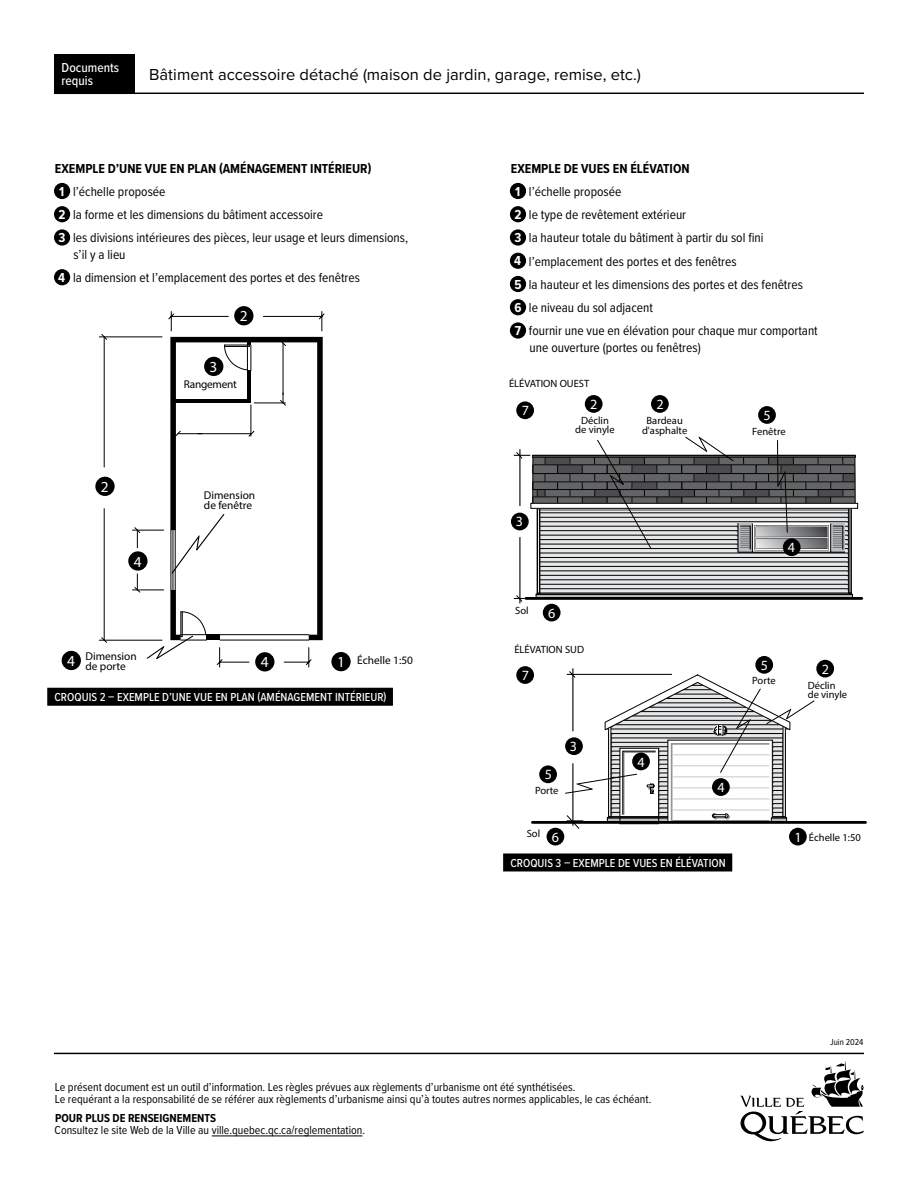
<style>
.page{position:relative;width:918px;height:1188px;background:#fff}
.page>*{position:absolute;margin:0;border:0;box-sizing:border-box;transform-origin:0 0}
.t1{font:16.5px "Proxima Nova";color:#000}
.t2{font:700 15.3px "Helvetica";color:#fff}
.t3{font:700 14.1px "Helvetica";color:#fff}
.t4{font:13.5px/23.2px "Proxima Nova Cond";color:#000}
.t5{font:500 13.5px/13.5px "Proxima Nova Cond";color:#fff}
.t6{font:12px/12px "Proxima Nova Cond";color:#000}
.t7{font:500 12px "Proxima Nova Cond";color:#fff}
.t8{font:700 12px "Proxima Nova Cond";color:#000}
.t9{font:700 11.25px/10.2px "Helvetica";color:#000}
.t10{font:700 11.25px "Helvetica";letter-spacing:-.025em;color:#000}
.t11{font:700 10.5px/9.4px "Helvetica";color:#000;text-align:center}
.t12{font:9px "Proxima Nova Cond";color:#000}
.s1{font-weight:700}
.s2{font-weight:700;color:#fff}
</style>
<div class="page">
<svg style="left:740px;top:1061px;width:124px;height:80px"></svg>
<hr style="left:54px;top:1053px;width:810px;height:1px;background:#000">
<div style="left:54px;top:54px;width:81px;height:39px;background:#000"></div>
<hr style="left:54px;top:93px;width:810px;height:1px;background:#000">
<hr style="left:212px;top:1136px;width:150px;height:1px;background:#000">
<div style="left:47px;top:688px;width:346px;height:18px;background:#000"></div>
<div style="left:54px;top:183px;width:16px;height:16px;background:#000;border-radius:50%"></div>
<div style="left:54px;top:206px;width:16px;height:16px;background:#000;border-radius:50%"></div>
<div style="left:54px;top:229px;width:16px;height:17px;background:#000;border-radius:50%"></div>
<div style="left:54px;top:269px;width:16px;height:16px;background:#000;border-radius:50%"></div>
<div style="left:503px;top:853px;width:229px;height:18px;background:#000"></div>
<div style="left:510px;top:183px;width:16px;height:16px;background:#000;border-radius:50%"></div>
<div style="left:510px;top:206px;width:16px;height:16px;background:#000;border-radius:50%"></div>
<div style="left:510px;top:229px;width:16px;height:17px;background:#000;border-radius:50%"></div>
<div style="left:510px;top:253px;width:16px;height:16px;background:#000;border-radius:50%"></div>
<div style="left:510px;top:276px;width:16px;height:16px;background:#000;border-radius:50%"></div>
<div style="left:510px;top:299px;width:16px;height:16px;background:#000;border-radius:50%"></div>
<div style="left:510px;top:322px;width:16px;height:17px;background:#000;border-radius:50%"></div>
<svg style="left:168px;top:311px;width:157px;height:20px"></svg>
<div style="left:331px;top:652px;width:20px;height:19px;background:#000;border-radius:50%"></div>
<svg style="left:170px;top:337px;width:153px;height:303px"></svg>
<hr style="left:175px;top:399px;width:76px;height:4px;background:#000">
<hr style="left:247px;top:370px;width:4px;height:33px;background:#000">
<svg style="left:224px;top:339px;width:28px;height:32px"></svg>
<hr style="left:99px;top:640px;width:63px;height:1px;background:#000">
<hr style="left:99px;top:337px;width:63px;height:1px;background:#000">
<hr style="left:104px;top:509px;width:1px;height:131px;background:#000">
<hr style="left:104px;top:337px;width:1px;height:130px;background:#000">
<svg style="left:101px;top:637px;width:6px;height:6px"></svg>
<svg style="left:101px;top:334px;width:6px;height:6px"></svg>
<hr style="left:132px;top:590px;width:32px;height:1px;background:#000">
<hr style="left:132px;top:530px;width:32px;height:1px;background:#000">
<hr style="left:254px;top:403px;width:31px;height:1px;background:#000">
<hr style="left:283px;top:343px;width:1px;height:52px;background:#000">
<svg style="left:280px;top:393px;width:6px;height:13px"></svg>
<svg style="left:280px;top:340px;width:6px;height:6px"></svg>
<hr style="left:251px;top:405px;width:1px;height:31px;background:#000">
<hr style="left:198px;top:433px;width:53px;height:1px;background:#000">
<svg style="left:175px;top:430px;width:27px;height:7px"></svg>
<svg style="left:248px;top:430px;width:7px;height:7px"></svg>
<svg style="left:134px;top:513px;width:178px;height:155px"></svg>
<div style="left:62px;top:651px;width:19px;height:19px;background:#000;border-radius:50%"></div>
<div style="left:255px;top:652px;width:19px;height:19px;background:#000;border-radius:50%"></div>
<div style="left:128px;top:551px;width:20px;height:20px;background:#000;border-radius:50%"></div>
<div style="left:95px;top:477px;width:20px;height:19px;background:#000;border-radius:50%"></div>
<div style="left:234px;top:306px;width:19px;height:19px;background:#000;border-radius:50%"></div>
<div style="left:204px;top:357px;width:19px;height:19px;background:#000;border-radius:50%"></div>
<div style="left:843px;top:474px;width:12px;height:8px;background:#4d4d4f"></div>
<div style="left:532px;top:455px;width:324px;height:3px;border:1px solid #000"></div>
<div style="left:531px;top:503px;width:327px;height:6px;border:1px solid #000"></div>
<hr style="left:533px;top:464px;width:322px;height:1px;background:#000">
<hr style="left:532px;top:473px;width:323px;height:1px;background:#000">
<hr style="left:532px;top:482px;width:323px;height:1px;background:#000">
<hr style="left:532px;top:489px;width:323px;height:1px;background:#000">
<hr style="left:533px;top:497px;width:322px;height:1px;background:#000">
<hr style="left:526px;top:597px;width:336px;height:3px;background:#000">
<hr style="left:532px;top:821px;width:334px;height:3px;background:#000">
<div style="left:789px;top:828px;width:18px;height:17px;background:#000;border-radius:50%"></div>
<div style="left:547px;top:828px;width:17px;height:17px;background:#000;border-radius:50%"></div>
<div style="left:543px;top:604px;width:18px;height:17px;background:#000;border-radius:50%"></div>
<div style="left:816px;top:660px;width:18px;height:18px;background:#000;border-radius:50%"></div>
<div style="left:585px;top:395px;width:18px;height:18px;background:#000;border-radius:50%"></div>
<div style="left:516px;top:401px;width:18px;height:18px;background:#000;border-radius:50%"></div>
<div style="left:516px;top:666px;width:18px;height:18px;background:#000;border-radius:50%"></div>
<div style="left:511px;top:513px;width:18px;height:17px;background:#000;border-radius:50%"></div>
<div style="left:758px;top:406px;width:18px;height:18px;background:#000;border-radius:50%"></div>
<div style="left:755px;top:656px;width:18px;height:18px;background:#000;border-radius:50%"></div>
<div style="left:539px;top:765px;width:18px;height:18px;background:#000;border-radius:50%"></div>
<div style="left:651px;top:395px;width:18px;height:18px;background:#000;border-radius:50%"></div>
<svg style="left:514px;top:436px;width:339px;height:167px"></svg>
<hr style="left:573px;top:668px;width:1px;height:63px;background:#000">
<svg style="left:564px;top:670px;width:251px;height:160px"></svg>
<p class="t5" style="left:62px;top:60px;width:59px">Documents requis</p>
<p class="t1" style="left:149px;top:62px;width:493px">Bâtiment accessoire détaché (maison de jardin, garage, remise, etc.)</p>
<p class="t4" style="left:55px;top:156px;width:355px"><span class="s1">EXEMPLE D’UNE VUE EN PLAN (AMÉNAGEMENT INTÉRIEUR)<br></span><span class="s2">1</span> l’échelle proposée<br><span class="s2">2</span> la forme et les dimensions du bâtiment accessoire<br><span class="s2">3</span> les divisions intérieures des pièces, leur usage et leurs dimensions,</p>
<p class="t4" style="left:58px;top:242px;width:303px;text-indent:15px">s’il y a lieu<br><span class="s2">4</span> la dimension et l’emplacement des portes et des fenêtres</p>
<p class="t2" style="left:210px;top:357px;width:9px">3</p>
<p class="t2" style="left:240px;top:307px;width:9px">2</p>
<p class="t10" style="left:184px;top:377px;width:54px">Rangement</p>
<p class="t2" style="left:101px;top:477px;width:9px">2</p>
<p class="t2" style="left:134px;top:552px;width:9px">4</p>
<p class="t9" style="left:204px;top:490px;width:53px">Dimension de fenêtre</p>
<p class="t9" style="left:86px;top:651px;width:53px">Dimension de porte</p>
<p class="t2" style="left:337px;top:653px;width:9px">1</p>
<p class="t2" style="left:67px;top:651px;width:9px">4</p>
<p class="t2" style="left:261px;top:653px;width:9px">4</p>
<p class="t9" style="left:357px;top:655px;width:57px">Échelle 1:50</p>
<p class="t7" style="left:54px;top:689px;width:334px">CROQUIS 2 – EXEMPLE D’UNE VUE EN PLAN (AMÉNAGEMENT INTÉRIEUR)</p>
<p class="t4" style="left:511px;top:156px;width:308px"><span class="s1">EXEMPLE DE VUES EN ÉLÉVATION<br></span><span class="s2">1</span> l’échelle proposée<br><span class="s2">2</span> le type de revêtement extérieur<br><span class="s2">3</span> la hauteur totale du bâtiment à partir du sol fini<br><span class="s2">4</span> l’emplacement des portes et des fenêtres<br><span class="s2">5</span> la hauteur et les dimensions des portes et des fenêtres<br><span class="s2">6</span> le niveau du sol adjacent<br><span class="s2">7</span> fournir une vue en élévation pour chaque mur comportant</p>
<p class="t4" style="left:530px;top:335px;width:173px">une ouverture (portes ou fenêtres)</p>
<p class="t11" style="left:509px;top:379px;width:82px">ÉLÉVATION OUEST</p>
<p class="t3" style="left:522px;top:402px;width:9px">7</p>
<p class="t3" style="left:590px;top:396px;width:9px">2</p>
<p class="t11" style="left:575px;top:415px;width:41px">Déclin de vinyle</p>
<p class="t3" style="left:656px;top:396px;width:9px">2</p>
<p class="t11" style="left:642px;top:416px;width:47px">Bardeau d'asphalte</p>
<p class="t3" style="left:764px;top:407px;width:9px">5</p>
<p class="t11" style="left:752px;top:426px;width:35px">Fenêtre</p>
<p class="t3" style="left:516px;top:513px;width:9px">3</p>
<p class="t11" style="left:515px;top:606px;width:15px">Sol</p>
<p class="t3" style="left:548px;top:604px;width:9px">6</p>
<p class="t11" style="left:514px;top:645px;width:71px">ÉLÉVATION SUD</p>
<p class="t3" style="left:522px;top:667px;width:9px">7</p>
<p class="t3" style="left:545px;top:766px;width:9px">5</p>
<p class="t11" style="left:535px;top:786px;width:25px">Porte</p>
<p class="t3" style="left:570px;top:738px;width:9px">3</p>
<p class="t3" style="left:638px;top:753px;width:9px">4</p>
<p class="t3" style="left:788px;top:539px;width:9px">4</p>
<p class="t3" style="left:761px;top:657px;width:9px">5</p>
<p class="t11" style="left:752px;top:676px;width:25px">Porte</p>
<p class="t3" style="left:822px;top:660px;width:9px">2</p>
<p class="t11" style="left:808px;top:681px;width:41px;text-align:left">Déclin de vinyle</p>
<p class="t3" style="left:717px;top:779px;width:9px">4</p>
<p class="t11" style="left:527px;top:828px;width:15px">Sol</p>
<p class="t11" style="left:809px;top:833px;width:53px">Échelle 1:50</p>
<p class="t3" style="left:552px;top:828px;width:9px">6</p>
<p class="t3" style="left:794px;top:828px;width:9px">1</p>
<p class="t7" style="left:510px;top:854px;width:217px">CROQUIS 3 – EXEMPLE DE VUES EN ÉLÉVATION</p>
<p class="t12" style="left:830px;top:1035px;width:35px">Juin 2024</p>
<p class="t6" style="left:55px;top:1081px;width:598px">Le présent document est un outil d’information. Les règles prévues aux règlements d’urbanisme ont été synthétisées.<br>Le requérant a la responsabilité de se référer aux règlements d’urbanisme ainsi qu’à toutes autres normes applicables, le cas échéant.</p>
<p class="t8" style="left:55px;top:1109px;width:162px">POUR PLUS DE RENSEIGNEMENTS</p>
<p class="t6" style="left:55px;top:1124px;width:312px">Consultez le site Web de la Ville au ville.quebec.qc.ca/reglementation.</p>
</div>
